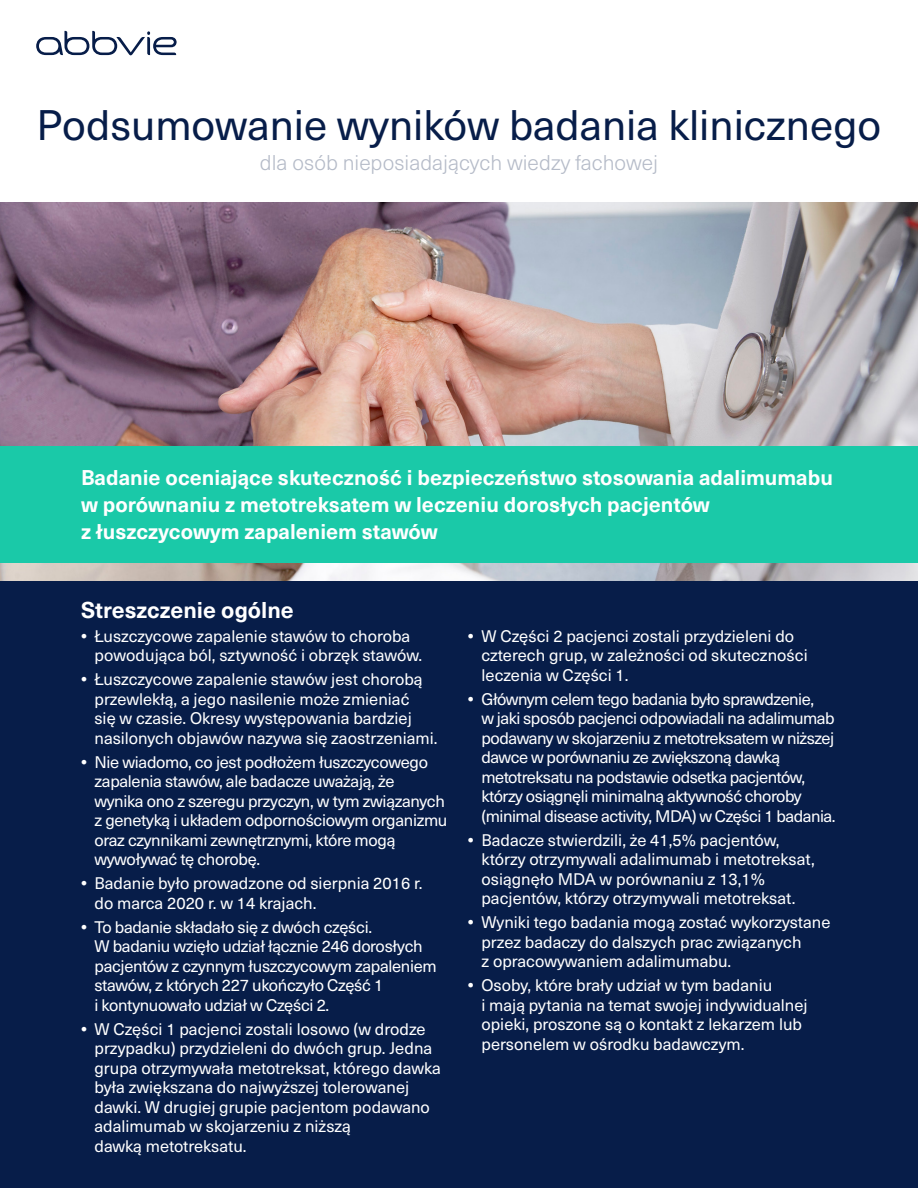
<style>
.page{position:relative;width:918px;height:1188px;background:#fff}
.page>*{position:absolute;margin:0;border:0;box-sizing:border-box;transform-origin:0 0}
.t1{font:42px "Neue Haas Unica Pro";color:#071d49}
.t2{font:700 22.5px "Neue Haas Unica Pro";color:#fff}
.t3{font:700 21px/27px "Neue Haas Unica Pro";color:#fff}
.t4{font:300 21px "Neue Haas Unica Pro";color:#b5bbc8}
.t5{font:16.5px/19.5px "Neue Haas Unica Pro";letter-spacing:-.005em;color:#fff}
.t6{font:16.5px/19.5px "Neue Haas Unica Pro";letter-spacing:-.03em;color:#fff}
.s1{font-weight:700}
</style>
<div class="page">
<div style="left:0;top:580px;width:918px;height:608px;background:#071d49"></div>
<img style="left:0;top:202px;width:918px;height:378px">
<div style="left:0;top:446px;width:918px;height:116px;background:#1ac9a8"></div>
<svg style="left:36px;top:31px;width:141px;height:24px"></svg>
<h1 class="t1" style="left:37px;top:100px;width:846px">Podsumowanie wyników badania klinicznego</h1>
<p class="t4" style="left:260px;top:150px;width:400px">dla osób nieposiadających wiedzy fachowej</p>
<p class="t3" style="left:81px;top:464px;width:753px">Badanie oceniające skuteczność i bezpieczeństwo stosowania adalimumabu w porównaniu z metotreksatem w leczeniu dorosłych pacjentów<br>z łuszczycowym zapaleniem stawów</p>
<h2 class="t2" style="left:81px;top:596px;width:214px">Streszczenie ogólne</h2>
<p class="t5" style="left:94px;top:626px;width:329px;text-indent:-13px"><span class="s1">•</span> Łuszczycowe zapalenie stawów to choroba powodująca ból, sztywność i obrzęk stawów.</p>
<p class="t5" style="left:94px;top:670px;width:344px;text-indent:-13px"><span class="s1">•</span> Łuszczycowe zapalenie stawów jest chorobą przewlekłą, a jego nasilenie może zmieniać<br>się w czasie. Okresy występowania bardziej nasilonych objawów nazywa się zaostrzeniami.</p>
<p class="t5" style="left:94px;top:752px;width:354px;text-indent:-13px"><span class="s1">•</span> Nie wiadomo, co jest podłożem łuszczycowego zapalenia stawów, ale badacze uważają, że wynika ono z szeregu przyczyn, w tym związanych z genetyką i układem odpornościowym organizmu oraz czynnikami zewnętrznymi, które mogą wywoływać tę chorobę.</p>
<p class="t5" style="left:94px;top:874px;width:330px;text-indent:-13px"><span class="s1">•</span> Badanie było prowadzone od sierpnia 2016 r. do marca 2020 r. w 14 krajach.</p>
<p class="t5" style="left:94px;top:917px;width:344px;text-indent:-13px"><span class="s1">•</span> To badanie składało się z dwóch części.<br>W badaniu wzięło udział łącznie 246 dorosłych pacjentów z czynnym łuszczycowym zapaleniem stawów, z których 227 ukończyło Część 1<br>i kontynuowało udział w Części 2.</p>
<p class="t5" style="left:94px;top:1019px;width:348px;text-indent:-13px"><span class="s1">•</span> W Części 1 pacjenci zostali losowo (w drodze przypadku) przydzieleni do dwóch grup. Jedna grupa otrzymywała metotreksat, którego dawka była zwiększana do najwyższej tolerowanej dawki. W drugiej grupie pacjentom podawano adalimumab w skojarzeniu z niższą<br>dawką metotreksatu.</p>
<p class="t5" style="left:481px;top:626px;width:328px;text-indent:-13px"><span class="s1">•</span> W Części 2 pacjenci zostali przydzieleni do czterech grup, w zależności od skuteczności leczenia w Części 1.</p>
<p class="t6" style="left:481px;top:689px;width:356px;text-indent:-13px"><span class="s1">•</span> Głównym celem tego badania było sprawdzenie,<br>w jaki sposób pacjenci odpowiadali na adalimumab podawany w skojarzeniu z metotreksatem w niższej dawce w porównaniu ze zwiększoną dawką metotreksatu na podstawie odsetka pacjentów, którzy osiągnęli minimalną aktywność choroby (minimal disease activity, MDA) w Części 1 badania.</p>
<p class="t5" style="left:481px;top:830px;width:335px;text-indent:-13px"><span class="s1">•</span> Badacze stwierdzili, że 41,5% pacjentów, którzy otrzymywali adalimumab i metotreksat, osiągnęło MDA w porównaniu z 13,1% pacjentów, którzy otrzymywali metotreksat.</p>
<p class="t5" style="left:481px;top:913px;width:350px;text-indent:-13px"><span class="s1">•</span> Wyniki tego badania mogą zostać wykorzystane przez badaczy do dalszych prac związanych<br>z opracowywaniem adalimumabu.</p>
<p class="t5" style="left:481px;top:976px;width:328px;text-indent:-13px"><span class="s1">•</span> Osoby, które brały udział w tym badaniu<br>i mają pytania na temat swojej indywidualnej opieki, proszone są o kontakt z lekarzem lub personelem w ośrodku badawczym.</p>
</div>
